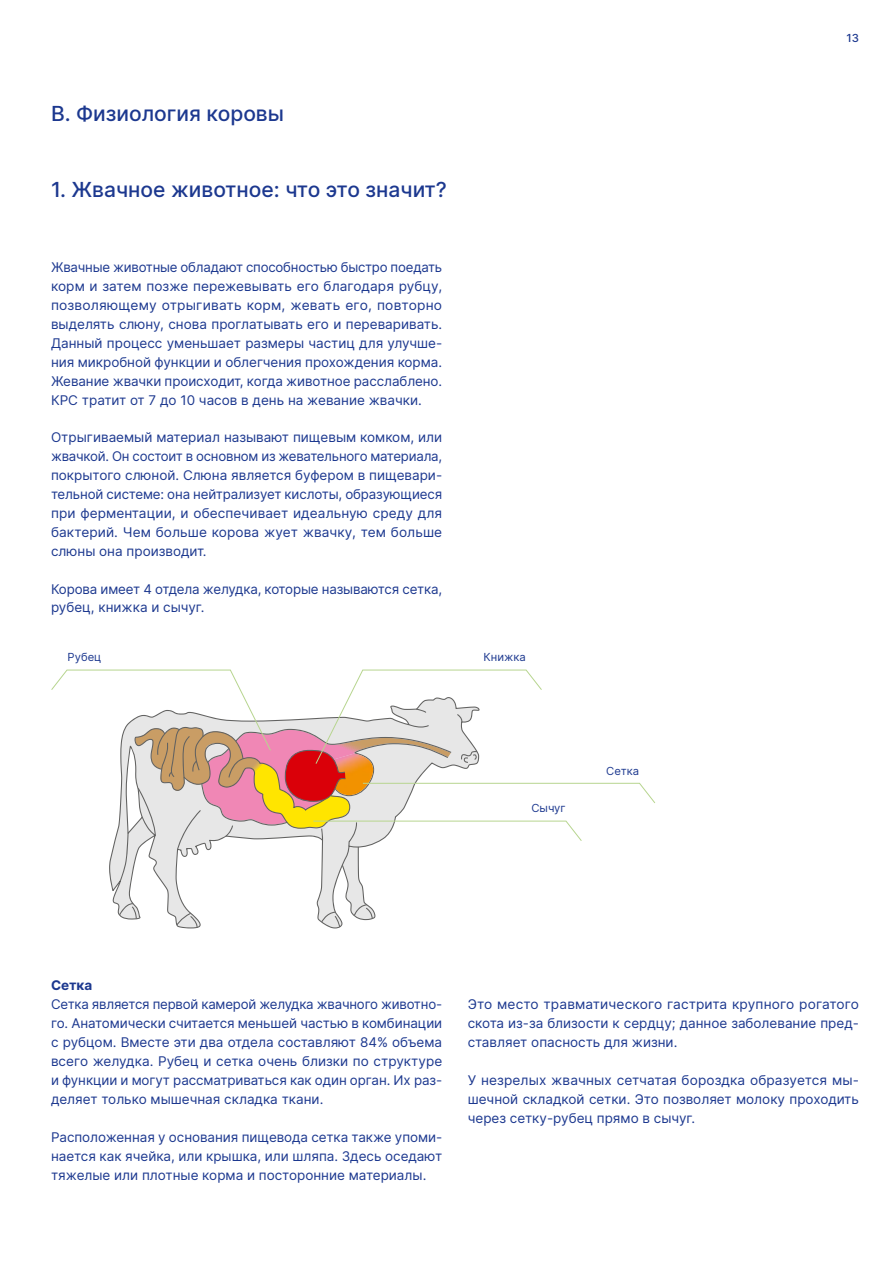
<style>
.page{position:relative;width:893px;height:1263px;background:#fff}
.page>*{position:absolute;margin:0;border:0;box-sizing:border-box;transform-origin:0 0}
.Lead{font:500 21px "Inter";color:#1c388f}
.Copy{font:13.5px/18.9px "Inter";color:#1c388f;text-align:justify}
.Copy-2{font:700 13.5px "Inter";color:#1c388f}
.Copy-3{font:11.25px "Inter";color:#1c388f}
.t1{font:500 11.25px "Inter";color:#1c388f}
</style>
<div class="page">
<svg style="left:51px;top:669px;width:604px;height:258px"></svg>
<p class="Lead" style="left:51px;top:98px;width:235px">B. Физиология коровы</p>
<p class="Lead" style="left:51px;top:174px;width:397px">1. Жвачное животное: что это значит?</p>
<p class="Copy" style="left:51px;top:257px;width:393px">Жвачные животные обладают способностью быстро поедать корм и затем позже пережевывать его благодаря рубцу, позволяющему отрыгивать корм, жевать его, повторно выделять слюну, снова проглатывать его и переваривать.<br>Данный процесс уменьшает размеры частиц для улучше&shy;ния микробной функции и облегчения прохождения корма.<br>Жевание жвачки происходит, когда животное расслаблено.<br>КРС тратит от 7 до 10 часов в день на жевание жвачки.</p>
<p class="Copy" style="left:51px;top:428px;width:393px">Отрыгиваемый материал называют пищевым комком, или жвачкой. Он состоит в основном из жевательного материала, покрытого слюной. Слюна является буфером в пищевари&shy;тельной системе: она нейтрализует кислоты, образующиеся при ферментации, и обеспечивает идеальную среду для бактерий. Чем больше корова жует жвачку, тем больше слюны она производит.</p>
<p class="Copy" style="left:51px;top:579px;width:393px">Корова имеет 4 отдела желудка, которые называются сетка, рубец, книжка и сычуг.</p>
<p class="Copy-3" style="left:68px;top:649px;width:35px">Рубец</p>
<p class="Copy-3" style="left:484px;top:649px;width:44px">Книжка</p>
<p class="Copy-3" style="left:531px;top:800px;width:36px">Сычуг</p>
<p class="Copy-3" style="left:606px;top:762px;width:34px">Сетка</p>
<p class="t1" style="left:846px;top:30px;width:14px">13</p>
<p class="Copy-2" style="left:51px;top:975px;width:43px">Сетка</p>
<p class="Copy" style="left:51px;top:995px;width:393px">Сетка является первой камерой желудка жвачного животно&shy;го. Анатомически считается меньшей частью в комбинации с рубцом. Вместе эти два отдела составляют 84% объема всего желудка. Рубец и сетка очень близки по структуре и функции и могут рассматриваться как один орган. Их раз&shy;деляет только мышечная складка ткани.</p>
<p class="Copy" style="left:51px;top:1127px;width:393px">Расположенная у основания пищевода сетка также упоми&shy;нается как ячейка, или крышка, или шляпа. Здесь оседают тяжелые или плотные корма и посторонние материалы.</p>
<p class="Copy" style="left:468px;top:995px;width:393px">Это место травматического гастрита крупного рогатого скота из-за близости к сердцу; данное заболевание пред&shy;ставляет опасность для жизни.</p>
<p class="Copy" style="left:468px;top:1070px;width:393px">У незрелых жвачных сетчатая бороздка образуется мы&shy;шечной складкой сетки. Это позволяет молоку проходить через сетку--рубец прямо в сычуг.</p>
</div>
